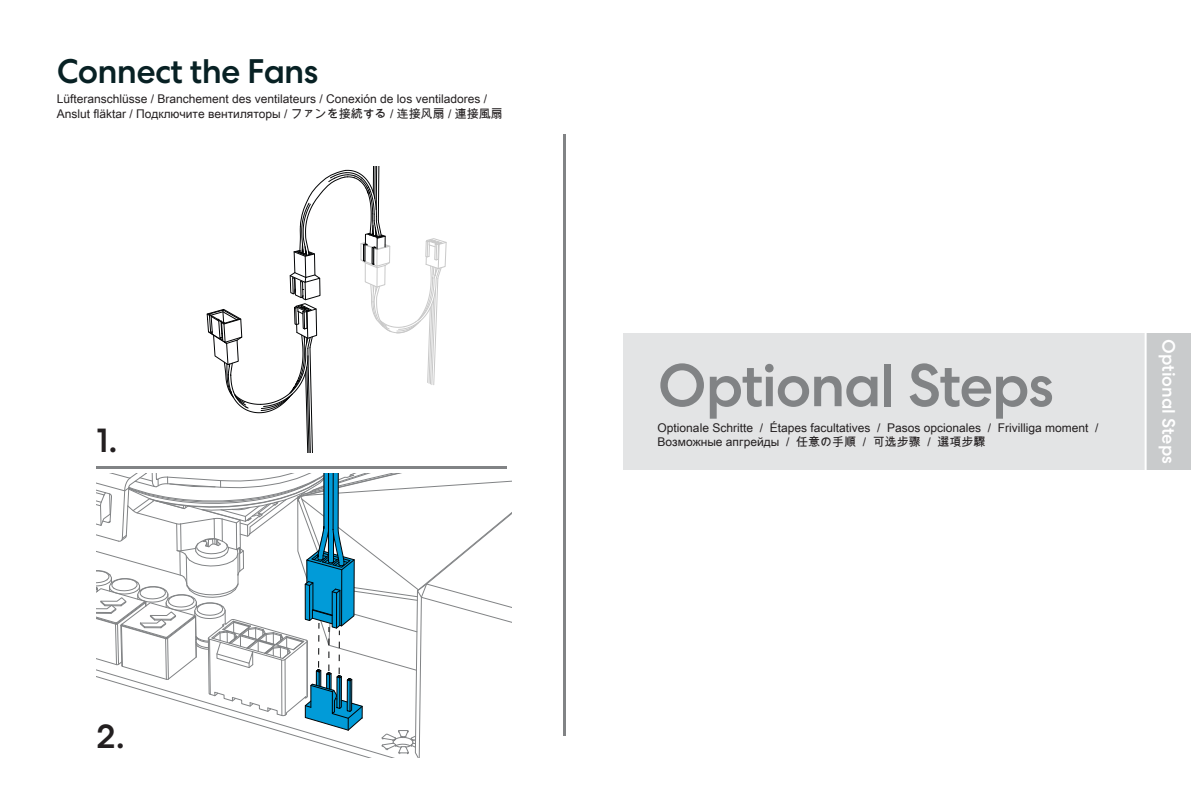
<style>
.page{position:relative;width:1191px;height:806px;background:#fff}
.page>*{position:absolute;margin:0;border:0;box-sizing:border-box;transform-origin:0 0}
.t1{font:500 60px "Centra No 2";letter-spacing:-.03em;color:#818385}
.t2{font:500 34px "Centra No 2";letter-spacing:-.025em;color:#082124}
.t3{font:500 34px "Centra No 2";color:#231f20}
.t4{font:500 18px "Centra No 2";color:#fff}
.t5{font:12px/14.4px "Arial Unicode MS";color:#231f20}
</style>
<div class="page">
<div style="left:623px;top:333px;width:568px;height:136px;background:#c9cbcc"></div>
<div style="left:623px;top:333px;width:522px;height:136px;background:#e3e4e5"></div>
<hr style="left:1144px;top:318px;width:2px;height:159px;background:#fff">
<svg style="left:96px;top:166px;width:415px;height:591px"></svg>
<hr style="left:564px;top:134px;width:2px;height:601px;background:#818385">
<h2 class="t2" style="left:57px;top:57px;width:263px">Connect the Fans</h2>
<p class="t5" style="left:57px;top:92px;width:448px">Lüfteranschlüsse / Branchement des ventilateurs / Conexión de los ventiladores /<br>Anslut fläktar / Подключите вентиляторы / ファンを接続する / 连接风扇 / 連接風扇</p>
<h2 class="t3" style="left:96px;top:426px;width:23px">1.</h2>
<h2 class="t3" style="left:96px;top:721px;width:30px">2.</h2>
<h1 class="t1" style="left:657px;top:360px;width:398px">Optional Steps</h1>
<p class="t5" style="left:657px;top:420px;width:442px">Optionale Schritte / Étapes facultatives / Pasos opcionales / Frivilliga moment /<br>Возможные апгрейды / 任意の手順 / 可选步骤 / 選項步驟</p>
<h3 class="t4" style="left:1176px;top:338px;width:126px;rotate:90deg">Optional Steps</h3>
</div>
